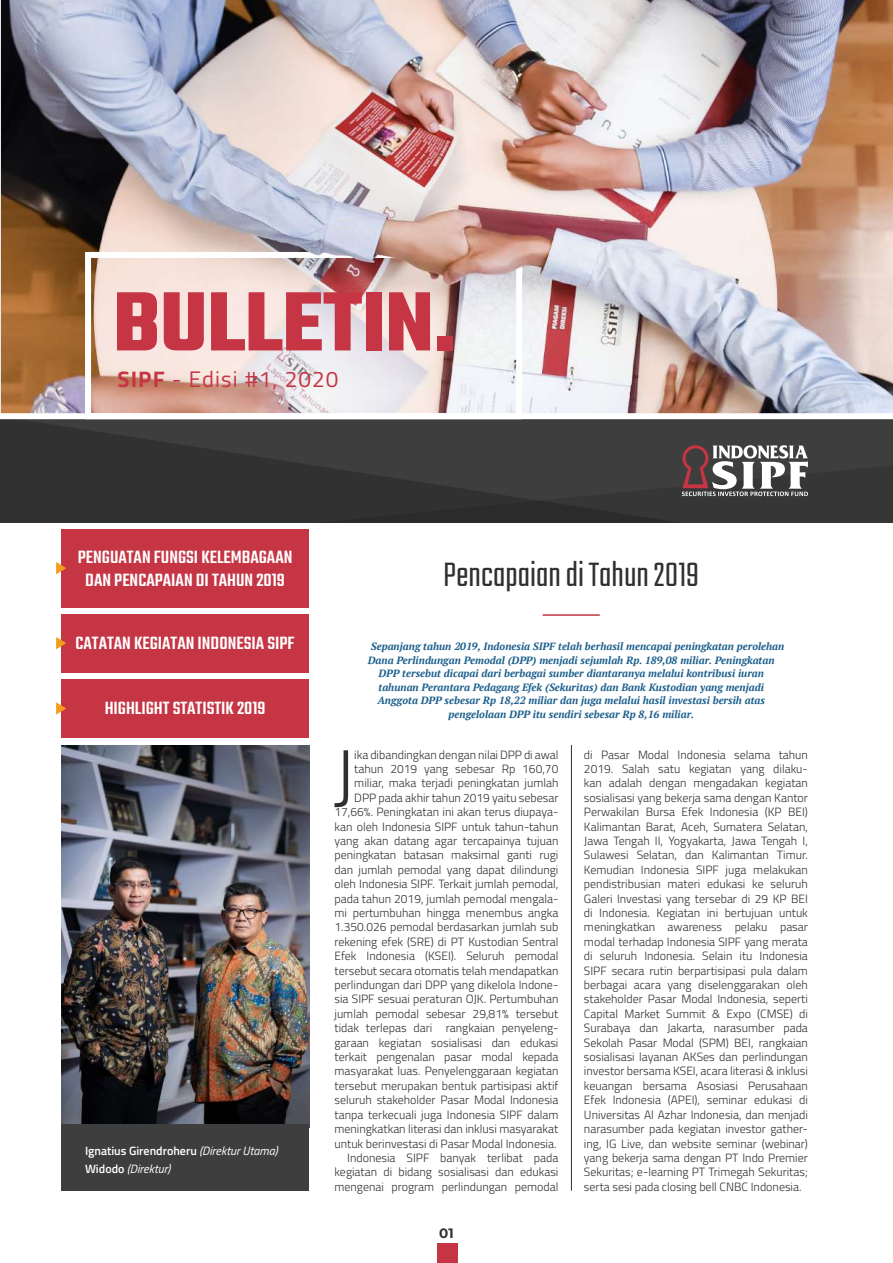
<style>
.page{position:relative;width:893px;height:1263px;background:#fff}
.page>*{position:absolute;margin:0;border:0;box-sizing:border-box;transform-origin:0 0}
.t1{font:700 90.6px "Teko";color:#c53544}
.t2{font:300 74.1px "Titillium Web";color:#312f30}
.t3{font:300 37.5px "Teko";color:#312f30}
.t4{font:22.5px "Titillium Web";letter-spacing:.05em;color:#c53544}
.t5{font:500 19.5px/23.4px "Teko";color:#fff;text-align:center}
.t6{font:700 13.5px "Montserrat";color:#312f30}
.t7{font:300 12px/14.4px "Titillium Web";color:#312f30;text-align:right}
.t8{font:600 12px/18.6px "Titillium Web";color:#fff}
.t9{font:italic 700 10.5px "PT Serif";color:#1c5f8c}
.s1{font-weight:700}
.s2{font-weight:400;font-style:italic}
</style>
<div class="page">
<div style="left:0;top:345px;width:893px;height:178px;background:#3e3e3f"></div>
<svg style="left:0;top:419px;width:682px;height:104px;fill:#313132"></svg>
<img style="left:61px;top:745px;width:248px;height:379px">
<img style="left:1px;top:0;width:892px;height:413px">
<div style="left:61px;top:1124px;width:248px;height:67px;background:#3e3e3f"></div>
<svg style="left:315px;top:445px;width:493px;height:78px"></svg>
<div style="left:0;top:413px;width:893px;height:6px;background:#fff"></div>
<div style="left:85px;top:252px;width:437px;height:167px;border:6px solid #fff"></div>
<div style="left:61px;top:529px;width:248px;height:78px;background:#c53544"></div>
<div style="left:61px;top:679px;width:248px;height:59px;background:#c53544"></div>
<div style="left:61px;top:614px;width:248px;height:58px;background:#c53544"></div>
<svg style="left:56px;top:562px;width:10px;height:12px"></svg>
<svg style="left:56px;top:637px;width:10px;height:12px"></svg>
<svg style="left:56px;top:702px;width:10px;height:13px"></svg>
<hr style="left:543px;top:614px;width:57px;height:2px;background:#c53544">
<hr style="left:571px;top:745px;width:1px;height:446px;background:#312f30">
<div style="left:437px;top:1244px;width:21px;height:19px;background:#c53544"></div>
<h1 class="t1" style="left:113px;top:264px;width:345px">BULLETIN.</h1>
<h3 class="t4" style="left:117px;top:363px;width:223px"><span class="s1">SIPF</span> - Edisi #1, 2020</h3>
<h3 class="t5" style="left:78px;top:546px;width:216px">PENGUATAN FUNGSI KELEMBAGAAN<br>DAN PENCAPAIAN DI TAHUN 2019</h3>
<h3 class="t5" style="left:76px;top:633px;width:221px">CATATAN KEGIATAN INDONESIA SIPF</h3>
<h3 class="t5" style="left:105px;top:698px;width:162px">HIGHLIGHT STATISTIK 2019</h3>
<p class="t8" style="left:85px;top:1141px;width:194px">Ignatius Girendroheru <span class="s2">(Direktur Utama)<br></span>Widodo <span class="s2">(Direktur)</span></p>
<h3 class="t3" style="left:443px;top:554px;width:258px">Pencapaian di Tahun 2019</h3>
<p class="t9" style="left:371px;top:639px;width:415px">Sepanjang tahun 2019, Indonesia SIPF telah berhasil mencapai peningkatan perolehan</p>
<p class="t9" style="left:368px;top:653px;width:408px">Dana Perlindungan Pemodal (DPP) menjadi sejumlah Rp. 189,08 miliar. Peningkatan</p>
<p class="t9" style="left:378px;top:666px;width:387px">DPP tersebut dicapai dari berbagai sumber diantaranya melalui kontribusi iuran</p>
<p class="t9" style="left:378px;top:680px;width:387px">tahunan Perantara Pedagang Efek (Sekuritas) dan Bank Kustodian yang menjadi</p>
<p class="t9" style="left:377px;top:693px;width:389px">Anggota DPP sebesar Rp 18,22 miliar dan juga melalui hasil investasi bersih atas</p>
<p class="t9" style="left:449px;top:707px;width:247px">pengelolaan DPP itu sendiri sebesar Rp 8,16 miliar.</p>
<p class="t7" style="left:334px;top:747px;width:225px">ika dibandingkan dengan nilai DPP di awal tahun 2019 yang sebesar Rp 160,70 miliar, maka terjadi peningkatan jumlah DPP pada akhir tahun 2019 yaitu sebesar 17,66%. Peningkatan ini akan terus diupaya&shy;kan oleh Indonesia SIPF untuk tahun-tahun yang akan datang agar tercapainya tujuan peningkatan batasan maksimal ganti rugi dan jumlah pemodal yang dapat dilindungi oleh Indonesia SIPF. Terkait jumlah pemodal, pada tahun 2019, jumlah pemodal mengala&shy;mi pertumbuhan hingga menembus angka 1.350.026 pemodal berdasarkan jumlah sub rekening efek (SRE) di PT Kustodian Sentral Efek Indonesia (KSEI). Seluruh pemodal tersebut secara otomatis telah mendapatkan perlindungan dari DPP yang dikelola Indone&shy;sia SIPF sesuai peraturan OJK. Pertumbuhan jumlah pemodal sebesar 29,81% tersebut tidak terlepas dari rangkaian penyeleng&shy;garaan kegiatan sosialisasi dan edukasi terkait pengenalan pasar modal kepada masyarakat luas. Penyelenggaraan kegiatan tersebut merupakan bentuk partisipasi aktif seluruh stakeholder Pasar Modal Indonesia tanpa terkecuali juga Indonesia SIPF dalam meningkatkan literasi dan inklusi masyarakat untuk berinvestasi di Pasar Modal Indonesia.<br>Indonesia SIPF banyak terlibat pada kegiatan di bidang sosialisasi dan edukasi mengenai program perlindungan pemodal</p>
<h2 class="t2" style="left:333px;top:722px;width:23px">J</h2>
<p class="t6" style="left:439px;top:1223px;width:16px">01</p>
<p class="t7" style="left:584px;top:747px;width:225px;text-align:justify">di Pasar Modal Indonesia selama tahun 2019. Salah satu kegiatan yang dilaku&shy;kan adalah dengan mengadakan kegiatan sosialisasi yang bekerja sama dengan Kantor Perwakilan Bursa Efek Indonesia (KP BEI)<br>Kalimantan Barat, Aceh, Sumatera Selatan, Jawa Tengah II, Yogyakarta, Jawa Tengah I, Sulawesi Selatan, dan Kalimantan Timur.<br>Kemudian Indonesia SIPF juga melakukan pendistribusian materi edukasi ke seluruh Galeri Investasi yang tersebar di 29 KP BEI di Indonesia. Kegiatan ini bertujuan untuk meningkatkan awareness pelaku pasar modal terhadap Indonesia SIPF yang merata di seluruh Indonesia. Selain itu Indonesia SIPF secara rutin berpartisipasi pula dalam berbagai acara yang diselenggarakan oleh stakeholder Pasar Modal Indonesia, seperti Capital Market Summit &amp; Expo (CMSE) di Surabaya dan Jakarta, narasumber pada Sekolah Pasar Modal (SPM) BEI, rangkaian sosialisasi layanan AKSes dan perlindungan investor bersama KSEI, acara literasi &amp; inklusi keuangan bersama Asosiasi Perusahaan Efek Indonesia (APEI), seminar edukasi di Universitas Al Azhar Indonesia, dan menjadi narasumber pada kegiatan investor gather&shy;ing, IG Live, dan website seminar (webinar) yang bekerja sama dengan PT Indo Premier Sekuritas; e-learning PT Trimegah Sekuritas; serta sesi pada closing bell CNBC Indonesia.</p>
</div>
